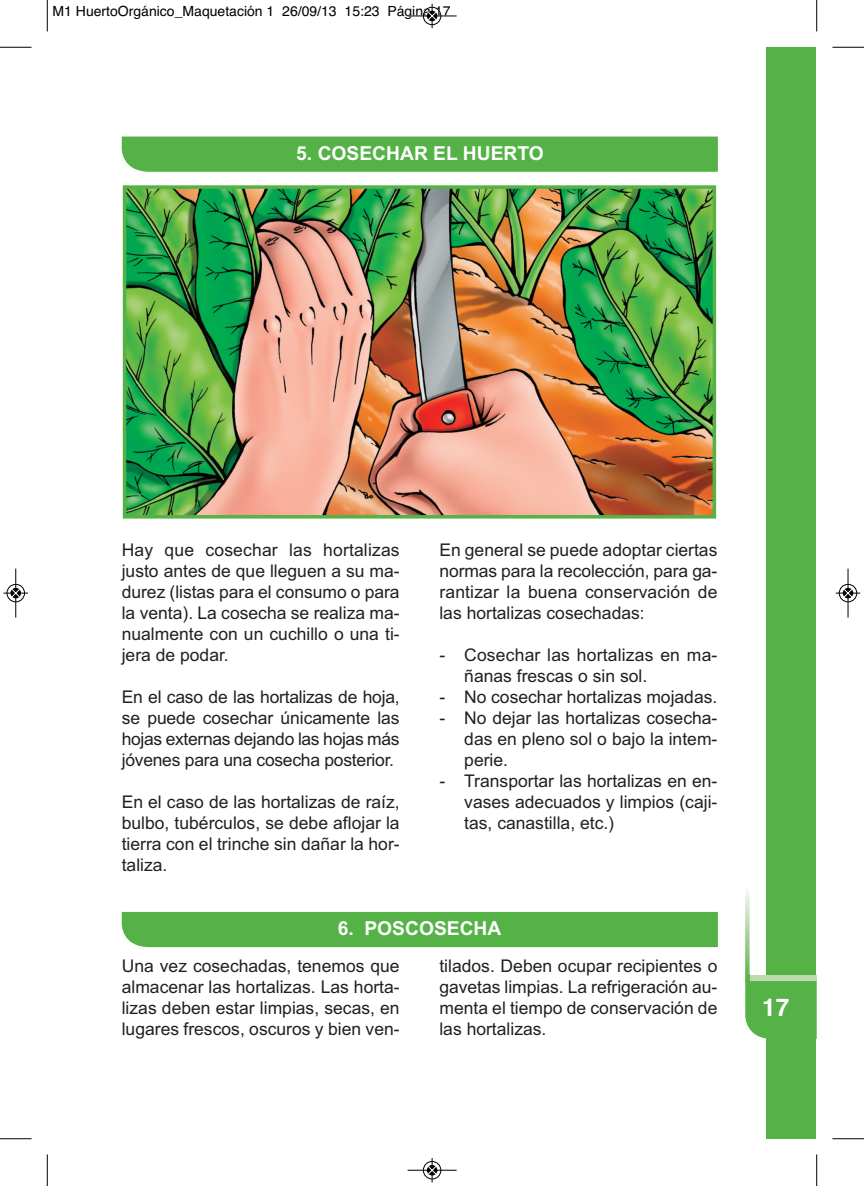
<style>
.page{position:relative;width:864px;height:1186px;background:#fff}
.page>*{position:absolute;margin:0;border:0;box-sizing:border-box;transform-origin:0 0}
.t1{font:700 24.5px "Helvetica";color:#fff}
.t2{font:700 19.25px "Arial";color:#fff}
.t3{font:17.5px/21px "Arial";color:#231f20;text-align:justify}
.t4{font:14px "Helvetica";color:#000}
</style>
<div class="page">
<div style="left:121px;top:137px;width:596px;height:35px;background:#54b247"></div>
<div style="left:121px;top:912px;width:596px;height:35px;background:#54b247"></div>
<div style="left:766px;top:47px;width:49px;height:1092px;background:#54b247"></div>
<img style="left:745px;top:891px;width:4px;height:84px">
<svg style="left:745px;top:975px;width:71px;height:64px"></svg>
<img style="left:128px;top:190px;width:583px;height:324px">
<div style="left:123px;top:185px;width:593px;height:334px;border:4px solid #54b247"></div>
<hr style="left:47px;top:0;width:1px;height:31px;background:#000">
<hr style="left:0;top:47px;width:32px;height:1px;background:#000">
<hr style="left:816px;top:0;width:1px;height:31px;background:#000">
<hr style="left:832px;top:47px;width:31px;height:1px;background:#000">
<hr style="left:47px;top:1154px;width:1px;height:32px;background:#000">
<hr style="left:0;top:1138px;width:32px;height:1px;background:#000">
<hr style="left:816px;top:1154px;width:1px;height:32px;background:#000">
<hr style="left:832px;top:1138px;width:31px;height:1px;background:#000">
<div style="left:422px;top:7px;width:19px;height:18px;border:1px solid #fff;border-radius:50%"></div>
<hr style="left:407px;top:16px;width:49px;height:1px;background:#000">
<div style="left:423px;top:7px;width:18px;height:18px;border:1px solid #000;border-radius:50%"></div>
<div style="left:427px;top:11px;width:10px;height:10px;background:#000;border-radius:50%"></div>
<svg style="left:427px;top:4px;width:9px;height:24px"></svg>
<div style="left:422px;top:1161px;width:19px;height:18px;border:1px solid #fff;border-radius:50%"></div>
<hr style="left:407px;top:1170px;width:49px;height:1px;background:#000">
<div style="left:423px;top:1161px;width:18px;height:18px;border:1px solid #000;border-radius:50%"></div>
<div style="left:427px;top:1165px;width:10px;height:10px;background:#000;border-radius:50%"></div>
<svg style="left:427px;top:1158px;width:9px;height:24px"></svg>
<div style="left:6px;top:584px;width:19px;height:18px;border:1px solid #fff;border-radius:50%"></div>
<hr style="left:15px;top:569px;width:1px;height:49px;background:#000">
<div style="left:7px;top:584px;width:18px;height:18px;border:1px solid #000;border-radius:50%"></div>
<svg style="left:4px;top:589px;width:24px;height:8px"></svg>
<div style="left:838px;top:584px;width:19px;height:18px;border:1px solid #fff;border-radius:50%"></div>
<hr style="left:847px;top:569px;width:1px;height:49px;background:#000">
<div style="left:838px;top:584px;width:18px;height:18px;border:1px solid #000;border-radius:50%"></div>
<svg style="left:835px;top:589px;width:25px;height:8px"></svg>
<p class="t4" style="left:52px;top:3px;width:399px">M1 HuertoOrgánico_Maquetación 1 26/09/13 15:23 Página 17</p>
<p class="t2" style="left:296px;top:143px;width:249px">5. COSECHAR EL HUERTO</p>
<p class="t3" style="left:122px;top:540px;width:279px">Hay que cosechar las hortalizas justo antes de que lleguen a su ma&shy;durez (listas para el consumo o para la venta). La cosecha se realiza ma&shy;nualmente con un cuchillo o una ti&shy;jera de podar.</p>
<p class="t3" style="left:122px;top:687px;width:279px">En el caso de las hortalizas de hoja, se puede cosechar únicamente las hojas externas dejando las hojas más jóvenes para una cosecha posterior.</p>
<p class="t3" style="left:122px;top:792px;width:279px">En el caso de las hortalizas de raíz, bulbo, tubérculos, se debe aflojar la tierra con el trinche sin dañar la hor&shy;taliza.</p>
<p class="t3" style="left:439px;top:540px;width:279px">En general se puede adoptar ciertas normas para la recolección, para ga&shy;rantizar la buena conservación de las hortalizas cosechadas:</p>
<p class="t3" style="left:464px;top:645px;width:254px;text-indent:-25px">- Cosechar las hortalizas en ma&shy;ñanas frescas o sin sol.</p>
<p class="t3" style="left:439px;top:687px;width:279px">- No cosechar hortalizas mojadas.</p>
<p class="t3" style="left:464px;top:708px;width:254px;text-indent:-25px">- No dejar las hortalizas cosecha&shy;das en pleno sol o bajo la intem&shy;perie.</p>
<p class="t3" style="left:464px;top:771px;width:254px;text-indent:-25px">- Transportar las hortalizas en en&shy;vases adecuados y limpios (caji&shy;tas, canastilla, etc.)</p>
<p class="t2" style="left:337px;top:917px;width:165px">6. POSCOSECHA</p>
<p class="t3" style="left:122px;top:955px;width:279px">Una vez cosechadas, tenemos que almacenar las hortalizas. Las horta&shy;lizas deben estar limpias, secas, en lugares frescos, oscuros y bien ven-</p>
<p class="t3" style="left:439px;top:955px;width:279px">tilados. Deben ocupar recipientes o gavetas limpias. La refrigeración au&shy;menta el tiempo de conservación de las hortalizas.</p>
<h1 class="t1" style="left:762px;top:993px;width:29px">17</h1>
</div>
